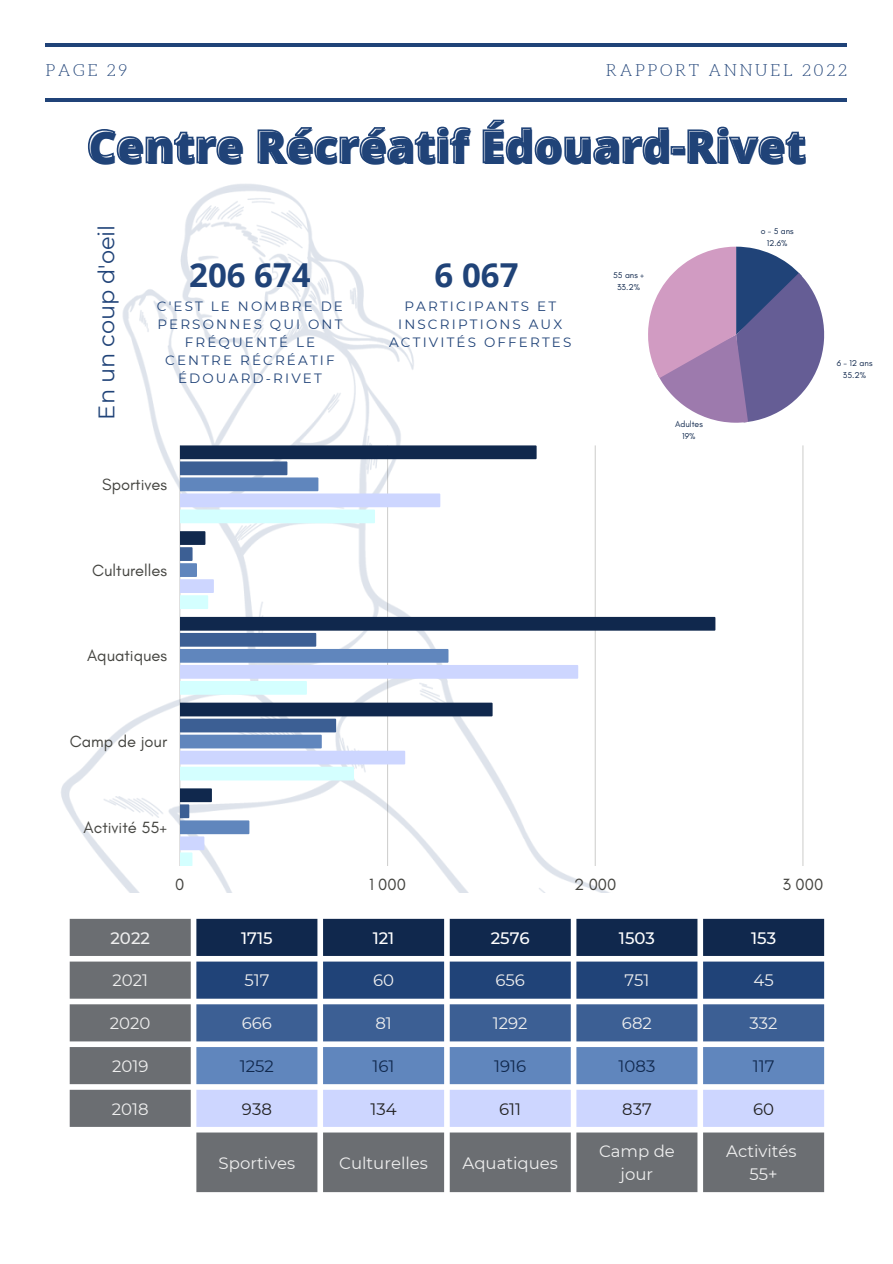
<style>
.page{position:relative;width:893px;height:1264px;background:#fff}
.page>*{position:absolute;margin:0;border:0;box-sizing:border-box;transform-origin:0 0}
.t1{font:800 45px "Open Sans";color:#204378}
.t2{font:700 33px "Open Sans";color:#204378}
.t3{font:22.5px "Montserrat";color:#204378}
.t4{font:16.5px/22.5px "Montserrat";color:#efefef;text-align:center}
.t5{font:16.5px "Glacial Indifference";color:#444440}
.t6{font:300 16.5px "Aleo";letter-spacing:.16em;color:#204378}
.t7{font:500 16.5px "Montserrat";color:#fff}
.t8{font:16.5px "Montserrat";color:#10284d}
.t9{font:16.5px "Montserrat";color:#222}
.t10{font:500 16.5px "Montserrat";color:#efefef}
.t11{font:13.5px/18px "Montserrat";letter-spacing:.16em;color:#204378;text-align:center}
.t12{font:8.7px/11.9px "Glacial Indifference";color:#10284d;text-align:center}
</style>
<div class="page">
<hr style="left:45px;top:43px;width:802px;height:4px;background:#204378">
<hr style="left:45px;top:98px;width:802px;height:4px;background:#204378">
<img style="left:61px;top:184px;width:743px;height:709px">
<svg style="left:648px;top:247px;width:176px;height:176px"></svg>
<svg style="left:179px;top:445px;width:624px;height:421px"></svg>
<svg style="left:180px;top:445px;width:356px;height:78px"></svg>
<svg style="left:180px;top:531px;width:34px;height:78px"></svg>
<svg style="left:180px;top:617px;width:535px;height:77px"></svg>
<svg style="left:180px;top:702px;width:312px;height:78px"></svg>
<svg style="left:180px;top:788px;width:69px;height:78px"></svg>
<svg style="left:70px;top:918px;width:754px;height:274px;fill:#6b6e72"></svg>
<svg style="left:196px;top:918px;width:628px;height:37px;background:#1d3457"></svg>
<svg style="left:196px;top:961px;width:628px;height:37px;background:#2b4c7e"></svg>
<svg style="left:196px;top:1004px;width:628px;height:37px;background:#446698"></svg>
<svg style="left:196px;top:1047px;width:628px;height:79px;background:#a0b6e1"></svg>
<svg style="left:87px;top:119px;width:719px;height:45px"></svg>
<p class="t6" style="left:45px;top:61px;width:83px">PAGE 29</p>
<p class="t6" style="left:606px;top:61px;width:242px">RAPPORT ANNUEL 2022</p>
<h1 class="t1" style="left:88px;top:116px;width:720px">Centre Récréatif Édouard-Rivet</h1>
<h3 class="t3" style="left:93px;top:419px;width:196px;rotate:-90deg">En un coup d'oeil</h3>
<h2 class="t2" style="left:189px;top:251px;width:123px">206 674</h2>
<p class="t11" style="left:157px;top:297px;width:188px">C'EST LE NOMBRE DE<br>PERSONNES QUI ONT<br>FRÉQUENTÉ LE<br>CENTRE RÉCRÉATIF<br>ÉDOUARD-RIVET</p>
<p class="t5" style="left:102px;top:474px;width:66px">Sportives</p>
<p class="t5" style="left:92px;top:560px;width:76px">Culturelles</p>
<h2 class="t2" style="left:434px;top:251px;width:85px">6 067</h2>
<p class="t11" style="left:389px;top:297px;width:184px">PARTICIPANTS ET<br>INSCRIPTIONS AUX<br>ACTIVITÉS OFFERTES</p>
<p class="t12" style="left:613px;top:269px;width:33px">55 ans +<br>33.2%</p>
<p class="t12" style="left:675px;top:418px;width:29px">Adultes<br>19%</p>
<p class="t12" style="left:760px;top:225px;width:35px">o-5ans<br>12.6%</p>
<p class="t12" style="left:836px;top:357px;width:37px">6 - 12 ans<br>35.2%</p>
<p class="t5" style="left:87px;top:645px;width:82px">Aquatiques</p>
<p class="t5" style="left:70px;top:731px;width:99px">Camp de jour</p>
<p class="t5" style="left:84px;top:817px;width:85px">Activité 55+</p>
<p class="t5" style="left:175px;top:874px;width:11px">0</p>
<p class="t5" style="left:369px;top:874px;width:38px">1 000</p>
<p class="t5" style="left:574px;top:874px;width:44px">2 000</p>
<p class="t5" style="left:782px;top:874px;width:42px">3 000</p>
<p class="t10" style="left:110px;top:927px;width:41px">2022</p>
<p class="t7" style="left:241px;top:927px;width:33px">1715</p>
<p class="t7" style="left:373px;top:927px;width:23px">121</p>
<p class="t7" style="left:490px;top:927px;width:41px">2576</p>
<p class="t7" style="left:619px;top:927px;width:38px">1503</p>
<p class="t7" style="left:751px;top:927px;width:27px">153</p>
<p class="t4" style="left:112px;top:969px;width:37px">2021</p>
<p class="t4" style="left:244px;top:969px;width:27px">517</p>
<p class="t4" style="left:373px;top:969px;width:22px">60</p>
<p class="t4" style="left:495px;top:969px;width:31px">656</p>
<p class="t4" style="left:624px;top:969px;width:27px">751</p>
<p class="t4" style="left:753px;top:969px;width:22px">45</p>
<p class="t4" style="left:110px;top:1011px;width:42px">2020</p>
<p class="t4" style="left:242px;top:1011px;width:32px">666</p>
<p class="t4" style="left:375px;top:1011px;width:18px">81</p>
<p class="t4" style="left:493px;top:1011px;width:36px">1292</p>
<p class="t4" style="left:622px;top:1011px;width:31px">682</p>
<p class="t4" style="left:749px;top:1011px;width:30px">332</p>
<p class="t4" style="left:112px;top:1054px;width:38px">2019</p>
<p class="t8" style="left:240px;top:1055px;width:36px">1252</p>
<p class="t8" style="left:372px;top:1055px;width:23px">161</p>
<p class="t8" style="left:494px;top:1055px;width:34px">1916</p>
<p class="t8" style="left:618px;top:1055px;width:38px">1083</p>
<p class="t8" style="left:752px;top:1055px;width:23px">117</p>
<p class="t4" style="left:112px;top:1097px;width:38px">2018</p>
<p class="t9" style="left:242px;top:1098px;width:31px">938</p>
<p class="t9" style="left:370px;top:1098px;width:28px">134</p>
<p class="t9" style="left:499px;top:1098px;width:23px">611</p>
<p class="t9" style="left:622px;top:1098px;width:31px">837</p>
<p class="t9" style="left:753px;top:1098px;width:22px">60</p>
<p class="t4" style="left:219px;top:1151px;width:78px">Sportives</p>
<p class="t4" style="left:339px;top:1151px;width:90px">Culturelles</p>
<p class="t4" style="left:462px;top:1151px;width:97px">Aquatiques</p>
<p class="t4" style="left:599px;top:1140px;width:77px">Camp de jour</p>
<p class="t4" style="left:726px;top:1140px;width:72px">Activités<br>55+</p>
</div>
